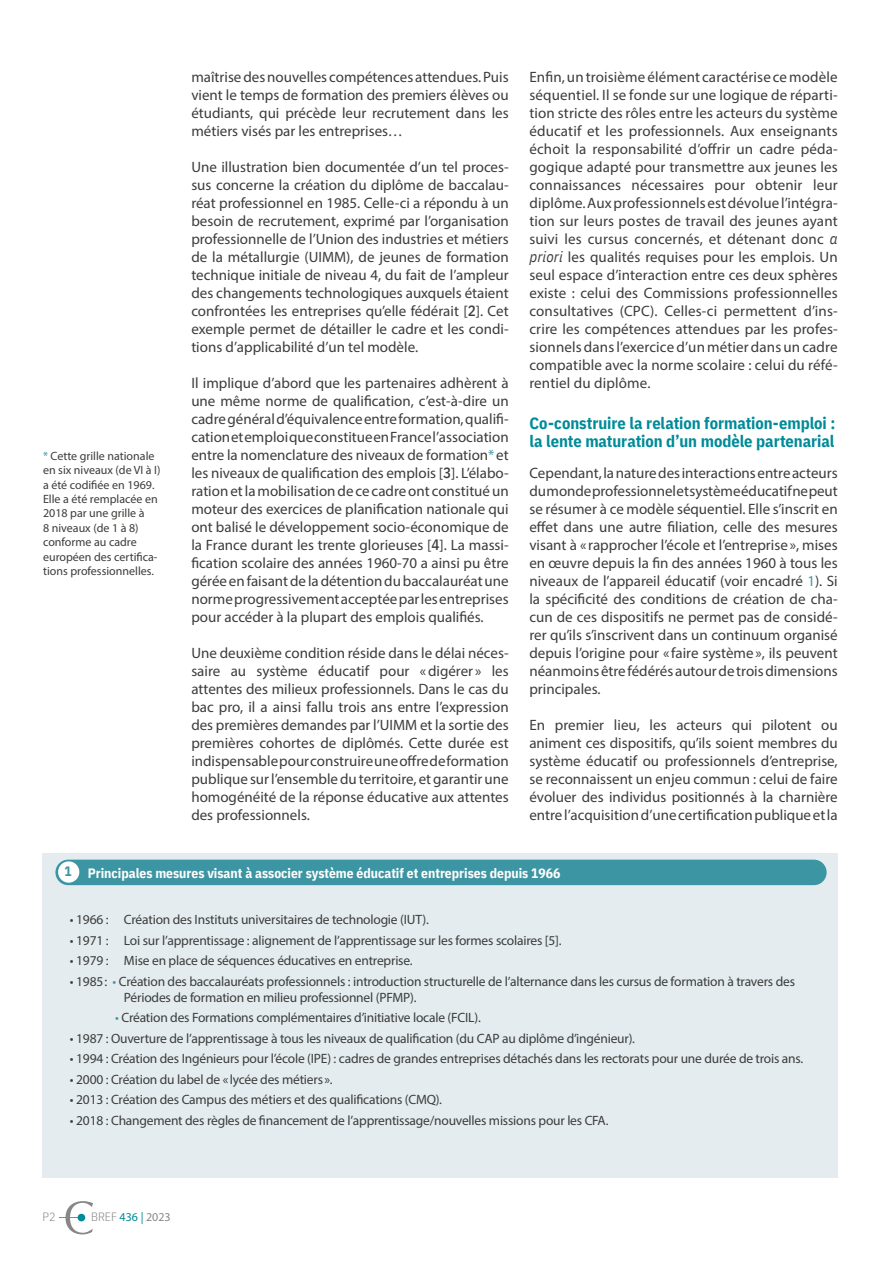
<style>
.page{position:relative;width:893px;height:1263px;background:#fff}
.page>*{position:absolute;margin:0;border:0;box-sizing:border-box;transform-origin:0 0}
.t1{font:700 16.5px/18px "IBM Plex Sans Cond";letter-spacing:-.005em;color:#008b99}
.t2{font:15px/18px "Myriad Pro";color:#3c3c3b;text-align:justify}
.t3{font:13.5px/16.2px "Myriad Pro";letter-spacing:-.015em;color:#3c3c3b}
.t4{font:700 13.5px "IBM Plex Sans Cond";color:#fff}
.t5{font:700 13.5px "IBM Plex Sans Cond";color:#3c95a2}
.t6{font:12px/14.4px "Myriad Pro";color:#3c3c3b}
.t7{font:300 12px "IBM Plex Sans Cond";color:#878787}
.s1{color:#3c95a2}
.s2{font-family:"IBM Plex Sans Cond";font-weight:500}
.s3{font-family:"IBM Plex Sans Cond";font-style:italic}
.s4{font-family:"Myriad Pro";font-weight:400;color:#008b99}
.s5{font-family:"Myriad Pro";font-weight:400}
</style>
<div class="page">
<div style="left:43px;top:854px;width:795px;height:324px;background:#e4ecf0"></div>
<div style="left:55px;top:860px;width:772px;height:25px;background:#3c95a2;border-radius:13px"></div>
<svg style="left:59px;top:1201px;width:34px;height:33px"></svg>
<div style="left:78px;top:1214px;width:7px;height:7px;background:#008b99;border-radius:50%"></div>
<div style="left:58px;top:861px;width:21px;height:22px;background:#fff;border-radius:50%"></div>
<p class="t6" style="left:43px;top:448px;width:119px"><span class="s1">*</span> Cette grille nationale en six niveaux (de VI à I) a été codifiée en 1969.<br>Elle a été remplacée en<br>2018 par une grille à<br>8 niveaux (de 1 à 8) conforme au cadre européen des certifica&shy;tions professionnelles.</p>
<p class="t2" style="left:191px;top:68px;width:319px">maîtrise des nouvelles compétences attendues. Puis vient le temps de formation des premiers élèves ou étudiants, qui précède leur recrutement dans les métiers visés par les entreprises…</p>
<p class="t2" style="left:191px;top:158px;width:319px">Une illustration bien documentée d’un tel proces&shy;sus concerne la création du diplôme de baccalau&shy;réat professionnel en 1985. Celle-ci a répondu à un besoin de recrutement, exprimé par l’organisation professionnelle de l’Union des industries et métiers de la métallurgie (UIMM), de jeunes de formation technique initiale de niveau 4, du fait de l’ampleur des changements technologiques auxquels étaient confrontées les entreprises qu’elle fédérait [<span class="s2">2</span>]. Cet exemple permet de détailler le cadre et les condi&shy;tions d’applicabilité d’un tel modèle.</p>
<p class="t2" style="left:191px;top:374px;width:319px">Il implique d’abord que les partenaires adhèrent à une même norme de qualification, c’est-à-dire un cadre général d’équivalence entre formation, qualifi&shy;cation et emploi que constitue en France l’association entre la nomenclature des niveaux de formation<span class="s1">*</span>et les niveaux de qualification des emplois [<span class="s2">3</span>]. L’élabo&shy;ration et la mobilisation de ce cadre ont constitué un moteur des exercices de planification nationale qui ont balisé le développement socio-économique de la France durant les trente glorieuses [<span class="s2">4</span>]. La massi&shy;fication scolaire des années 1960-70 a ainsi pu être gérée en faisant de la détention du baccalauréat une norme progressivement acceptée par les entreprises pour accéder à la plupart des emplois qualifiés.</p>
<p class="t2" style="left:191px;top:644px;width:319px">Une deuxième condition réside dans le délai néces&shy;saire au système éducatif pour «digérer » les attentes des milieux professionnels. Dans le cas du bac pro, il a ainsi fallu trois ans entre l’expression des premières demandes par l’UIMM et la sortie des premières cohortes de diplômés. Cette durée est indispensable pour construire une offre de formation publique sur l’ensemble du territoire, et garantir une homogénéité de la réponse éducative aux attentes des professionnels.</p>
<p class="t2" style="left:529px;top:68px;width:310px">Enfin, un troisième élément caractérise ce modèle séquentiel. Il se fonde sur une logique de réparti&shy;tion stricte des rôles entre les acteurs du système éducatif et les professionnels. Aux enseignants échoit la responsabilité d’offrir un cadre péda&shy;gogique adapté pour transmettre aux jeunes les connaissances nécessaires pour obtenir leur diplôme. Aux professionnels est dévolue l’intégra&shy;tion sur leurs postes de travail des jeunes ayant suivi les cursus concernés, et détenant donc <span class="s3">a priori</span> les qualités requises pour les emplois. Un seul espace d’interaction entre ces deux sphères existe : celui des Commissions professionnelles consultatives (CPC). Celles-ci permettent d’ins&shy;crire les compétences attendues par les profes&shy;sionnels dans l’exercice d’un métier dans un cadre compatible avec la norme scolaire : celui du réfé&shy;rentiel du diplôme.</p>
<p class="t1" style="left:529px;top:413px;width:308px">Co-construire la relation formation-emploi : la lente maturation d’un modèle partenarial</p>
<p class="t2" style="left:529px;top:464px;width:310px">Cependant, la nature des interactions entre acteurs du monde professionnel et système éducatif ne peut se résumer à ce modèle séquentiel. Elle s’inscrit en effet dans une autre filiation, celle des mesures visant à « rapprocher l’école et l’entreprise », mises en œuvre depuis la fin des années 1960 à tous les niveaux de l’appareil éducatif (voir encadré <span class="s1">1</span>). Si la spécificité des conditions de création de cha&shy;cun de ces dispositifs ne permet pas de considé&shy;rer qu’ils s’inscrivent dans un continuum organisé depuis l’origine pour « faire système», ils peuvent néanmoins être fédérés autour de trois dimensions principales.</p>
<p class="t2" style="left:529px;top:716px;width:310px">En premier lieu, les acteurs qui pilotent ou animent ces dispositifs, qu’ils soient membres du système éducatif ou professionnels d’entreprise, se reconnaissent un enjeu commun : celui de faire évoluer des individus positionnés à la charnière entre l’acquisition d’une certification publique et la</p>
<p class="t5" style="left:65px;top:860px;width:9px">1</p>
<p class="t4" style="left:88px;top:862px;width:474px">Principales mesures visant à associer système éducatif et entreprises depuis 1966</p>
<p class="t3" style="left:70px;top:911px;width:361px">• 1966 : Création des Instituts universitaires de technologie (IUT).</p>
<p class="t3" style="left:70px;top:932px;width:493px">• 1971 : Loi sur l’apprentissage : alignement de l’apprentissage sur les formes scolaires [5].</p>
<p class="t3" style="left:70px;top:952px;width:344px">• 1979 : Mise en place de séquences éducatives en entreprise.</p>
<p class="t3" style="left:124px;top:973px;width:672px;text-indent:-54px">• 1985: <span class="s1">•</span> Création des baccalauréats professionnels : introduction structurelle de l’alternance dans les cursus de formation à travers des<br>Périodes de formation en milieu professionnel (PFMP).</p>
<p class="t3" style="left:115px;top:1009px;width:367px"><span class="s1">•</span> Création des Formations complémentaires d’initiative locale (FCIL).</p>
<p class="t3" style="left:70px;top:1030px;width:567px">• 1987 : Ouverture de l’apprentissage à tous les niveaux de qualification (du CAP au diplôme d’ingénieur).</p>
<p class="t3" style="left:70px;top:1050px;width:735px">• 1994 : Création des Ingénieurs pour l’école (IPE) : cadres de grandes entreprises détachés dans les rectorats pour une durée de trois ans.</p>
<p class="t3" style="left:70px;top:1071px;width:264px">• 2000 : Création du label de «lycée des métiers».</p>
<p class="t3" style="left:70px;top:1091px;width:374px">• 2013 : Création des Campus des métiers et des qualifications (CMQ).</p>
<p class="t3" style="left:70px;top:1112px;width:540px">• 2018 : Changement des règles de financement de l’apprentissage/nouvelles missions pour les CFA.</p>
<p class="t7" style="left:43px;top:1208px;width:14px">P2</p>
<p class="t7" style="left:91px;top:1208px;width:81px">BREF <span class="s4">436 |</span> <span class="s5">2023</span></p>
</div>
